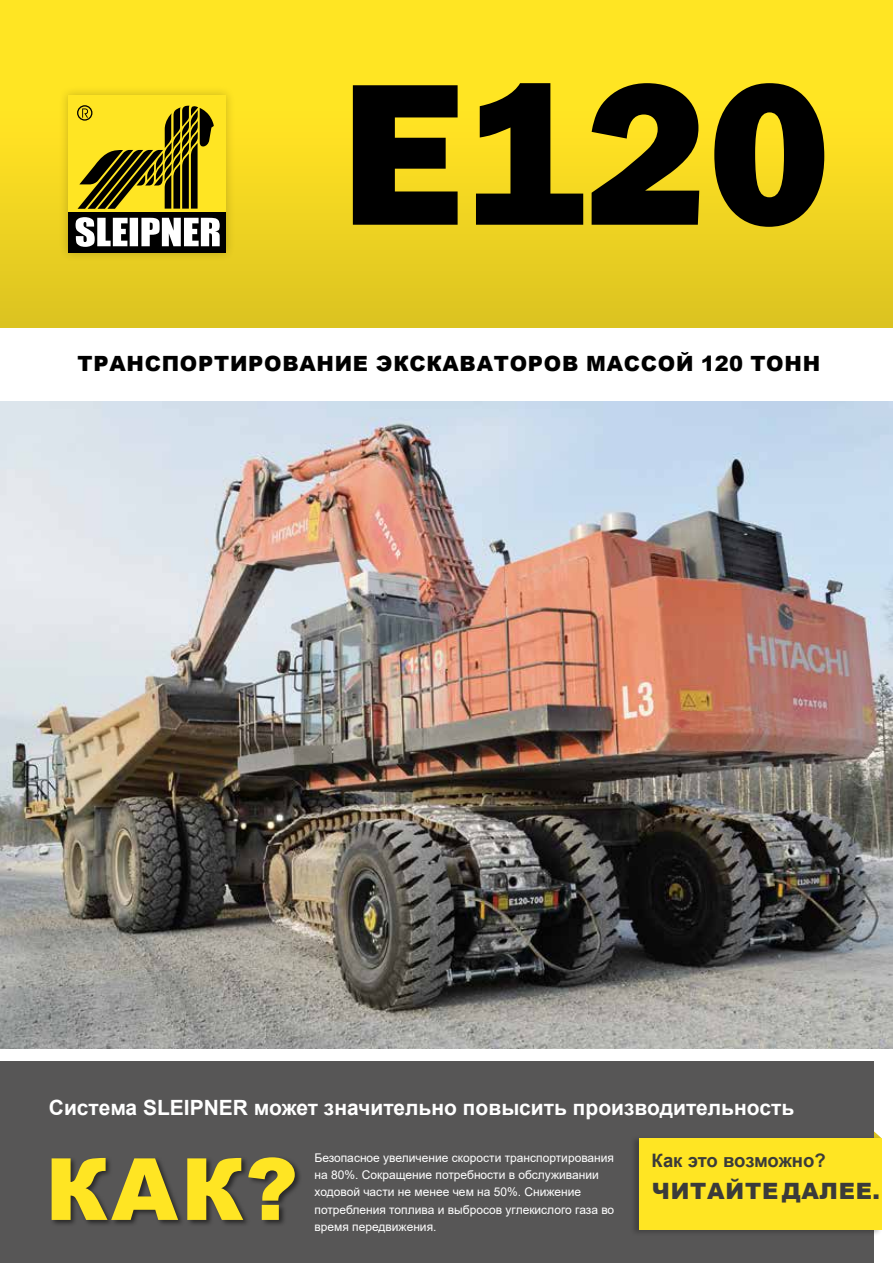
<style>
.page{position:relative;width:893px;height:1263px;background:#fff}
.page>*{position:absolute;margin:0;border:0;box-sizing:border-box;transform-origin:0 0}
.t1{font:209.1px "Franklin Gothic URW Hea";color:#000}
.t2{font:900 85.95px "Arial";color:#ffe523}
.t3{font:900 22.5px "Arial";letter-spacing:.035em;color:#3b3b3a}
.t4{font:700 21px "Arial";color:#fff}
.t5{font:900 21px "Arial";letter-spacing:.035em;color:#000}
.t6{font:700 18.6px "Arial";letter-spacing:-.015em;color:#3b3b3a}
.t7{font:12px/17.2px "Arial";color:#fff}
</style>
<div class="page">
<div style="left:0;top:0;width:893px;height:327px;background:linear-gradient(to bottom,#ffed23,#e1c721)"></div>
<img style="left:0;top:402px;width:893px;height:646px">
<div style="left:58px;top:85px;width:177px;height:178px;background:#000;opacity:.2"></div>
<div style="left:68px;top:95px;width:158px;height:157px;background:#ffe523"></div>
<div style="left:68px;top:213px;width:158px;height:40px;background:#000"></div>
<svg style="left:76px;top:217px;width:144px;height:30px"></svg>
<svg style="left:77px;top:105px;width:137px;height:104px"></svg>
<svg style="left:873px;top:1103px;width:5px;height:32px"></svg>
<div style="left:0;top:1061px;width:873px;height:202px;background:#575656"></div>
<div style="left:630px;top:1135px;width:252px;height:101px;background:#504f4f"></div>
<div style="left:639px;top:1138px;width:242px;height:92px;background:#ffe523"></div>
<div style="left:50px;top:1156px;width:252px;height:71px;background:#000;opacity:.53"></div>
<h1 class="t1" style="left:341px;top:19px;width:492px">E120</h1>
<h3 class="t5" style="left:78px;top:348px;width:744px">ТРАНСПОРТИРОВАНИЕ ЭКСКАВАТОРОВ МАССОЙ 120 ТОНН</h3>
<h3 class="t4" style="left:49px;top:1093px;width:747px">Система SLEIPNER может значительно повысить производительность</h3>
<p class="t7" style="left:314px;top:1149px;width:301px">Безопасное увеличение скорости транспортирования на 80%. Сокращение потребности в обслуживании ходовой части не менее чем на 50%. Снижение потребления топлива и выбросов углекислого газа во время передвижения.</p>
<h3 class="t6" style="left:651px;top:1147px;width:176px">Как это возможно?</h3>
<h2 class="t2" style="left:45px;top:1127px;width:254px">КАК?</h2>
<h3 class="t3" style="left:652px;top:1174px;width:230px">ЧИТАЙТЕ ДАЛЕЕ.</h3>
</div>
